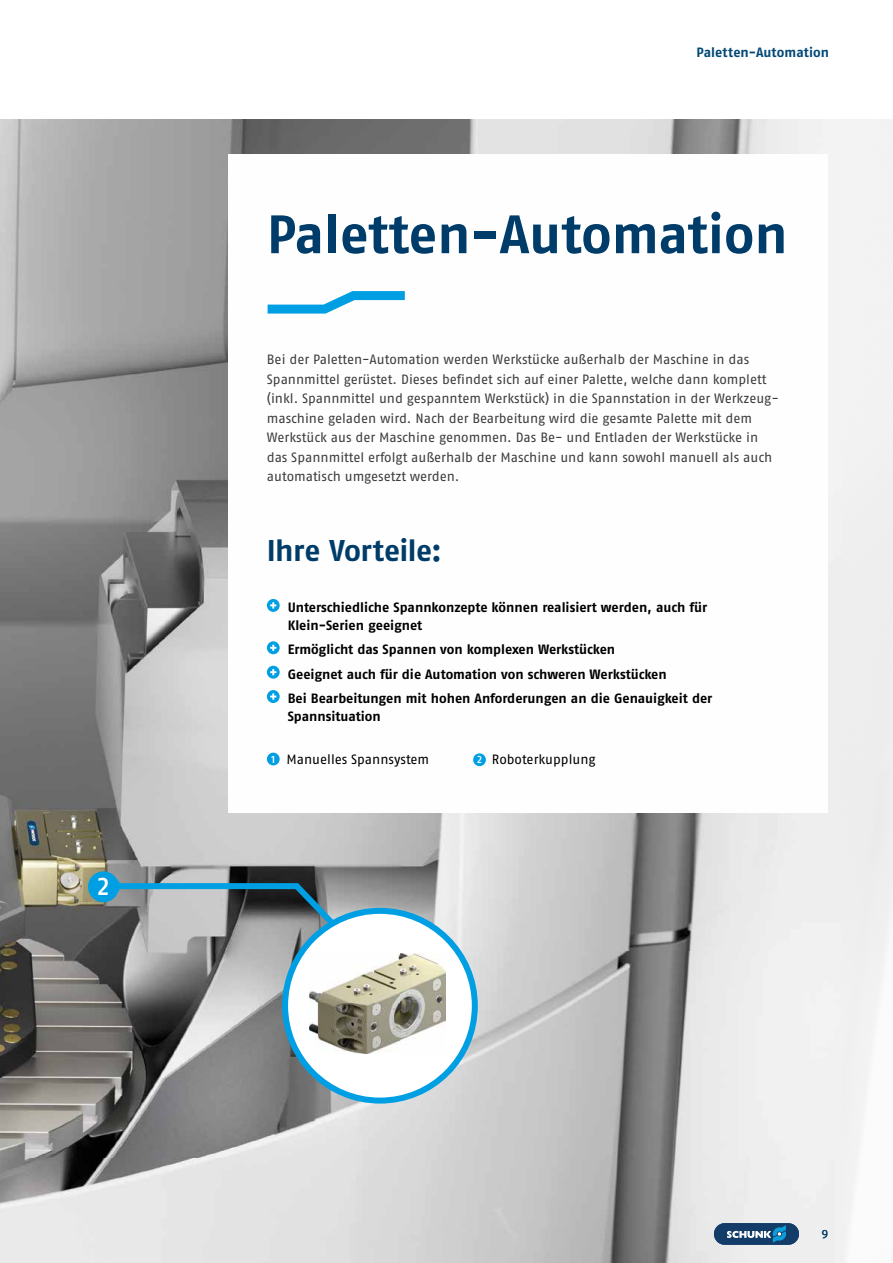
<style>
.page{position:relative;width:893px;height:1263px;background:#fff}
.page>*{position:absolute;margin:0;border:0;box-sizing:border-box;transform-origin:0 0}
.t1{font:700 54px "Fago Pro";color:#003c69}
.t2{font:700 30px "Fago Pro";letter-spacing:-.015em;color:#003c69}
.t3{font:500 25.8px "Fago Pro";color:#fff}
.t4{font:13.5px/19.5px "Fago Pro";letter-spacing:-.005em;color:#3c3c3b}
.t5{font:700 13.5px/24.5px "Fago Pro";letter-spacing:-.005em;color:#000}
.t6{font:13.5px "Fago Pro";color:#000}
.t7{font:700 13.5px "Fago Pro";letter-spacing:.005em;color:#004976}
.t8{font:12px "Fago Pro";color:#003c69}
.t9{font:500 10.65px "Fago Pro";color:#fff}
</style>
<div class="page">
<img style="left:0;top:119px;width:841px;height:624px">
<img style="left:0;top:743px;width:315px;height:520px">
<img style="left:315px;top:743px;width:526px;height:208px">
<img style="left:421px;top:951px;width:420px;height:312px">
<img style="left:315px;top:1103px;width:106px;height:160px">
<div style="left:103px;top:878px;width:17px;height:16px;background:#0a9edd;border-radius:50%"></div>
<svg style="left:112px;top:883px;width:366px;height:220px"></svg>
<div style="left:88px;top:871px;width:31px;height:31px;background:#009fe3;border-radius:50%"></div>
<div style="left:229px;top:154px;width:599px;height:659px;background:#fefefe"></div>
<div style="left:267px;top:753px;width:13px;height:12px;background:#009fe3;border-radius:50%"></div>
<svg style="left:268px;top:291px;width:137px;height:23px"></svg>
<svg style="left:267px;top:599px;width:13px;height:13px"></svg>
<svg style="left:270px;top:602px;width:6px;height:6px"></svg>
<svg style="left:267px;top:641px;width:13px;height:13px"></svg>
<svg style="left:270px;top:645px;width:6px;height:6px"></svg>
<svg style="left:267px;top:666px;width:13px;height:13px"></svg>
<svg style="left:270px;top:669px;width:6px;height:6px"></svg>
<svg style="left:267px;top:690px;width:13px;height:13px"></svg>
<svg style="left:270px;top:693px;width:6px;height:7px"></svg>
<div style="left:473px;top:753px;width:13px;height:13px;background:#009fe3;border-radius:50%"></div>
<svg style="left:714px;top:1223px;width:85px;height:22px;background:#376187"></svg>
<h3 class="t3" style="left:97px;top:871px;width:13px">2</h3>
<p class="t7" style="left:696px;top:44px;width:134px">Paletten-Automation</p>
<h1 class="t1" style="left:267px;top:202px;width:522px">Paletten-Automation</h1>
<p class="t4" style="left:267px;top:350px;width:513px">Bei der Paletten-Automation werden Werkstücke außerhalb der Maschine in das Spannmittel gerüstet. Dieses befindet sich auf einer Palette, welche dann komplett (inkl. Spannmittel und gespanntem Werkstück) in die Spannstation in der Werkzeug&shy;maschine geladen wird. Nach der Bearbeitung wird die gesamte Palette mit dem Werkstück aus der Maschine genommen. Das Be- und Entladen der Werkstücke in das Spannmittel erfolgt außerhalb der Maschine und kann sowohl manuell als auch automatisch umgesetzt werden.</p>
<h2 class="t2" style="left:267px;top:533px;width:177px">Ihre Vorteile:</h2>
<p class="t9" style="left:271px;top:752px;width:5px">1</p>
<p class="t5" style="left:288px;top:598px;width:421px;line-height:18px">Unterschiedliche Spannkonzepte können realisiert werden, auch für<br>Klein-Serien geeignet</p>
<p class="t5" style="left:288px;top:637px;width:426px">Ermöglicht das Spannen von komplexen Werkstücken<br>Geeignet auch für die Automation von schweren Werkstücken<br>Bei Bearbeitungen mit hohen Anforderungen an die Genauigkeit der</p>
<p class="t5" style="left:288px;top:704px;width:95px">Spannsituation</p>
<p class="t6" style="left:286px;top:751px;width:144px">Manuelles Spannsystem</p>
<p class="t6" style="left:492px;top:751px;width:105px">Roboterkupplung</p>
<p class="t9" style="left:477px;top:753px;width:6px">2</p>
<p class="t8" style="left:821px;top:1227px;width:8px">9</p>
</div>
